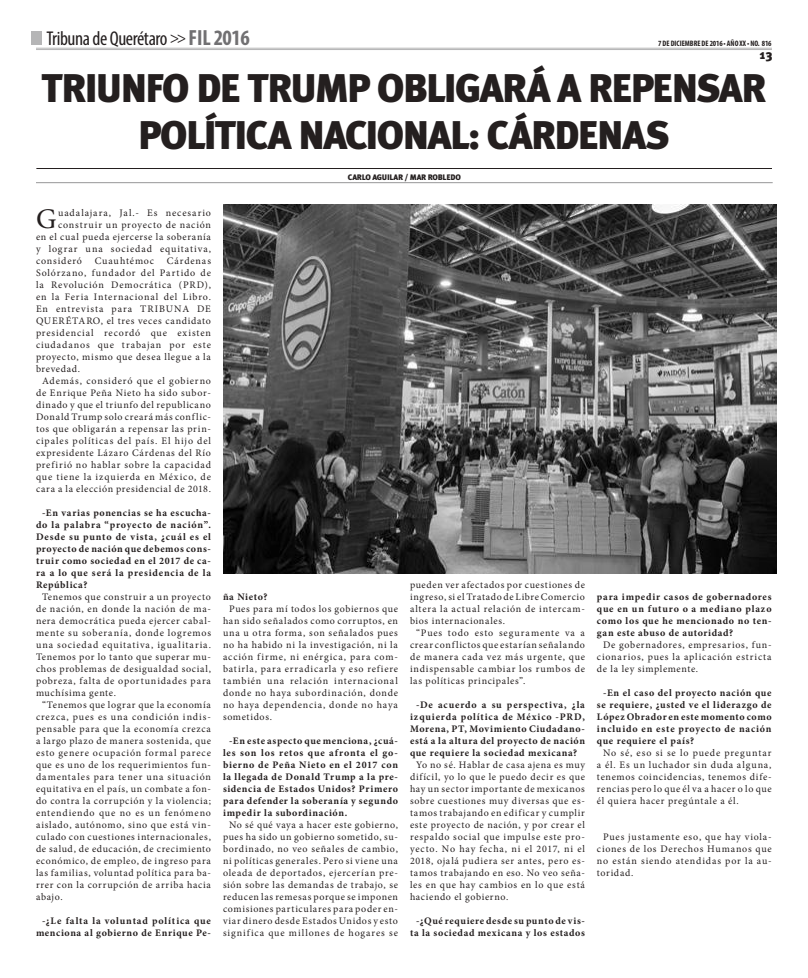
<style>
.page{position:relative;width:808px;height:978px;background:#fff}
.page>*{position:absolute;margin:0;border:0;box-sizing:border-box;transform-origin:0 0}
.t1{font:900 40px/47px "Meta Plus";letter-spacing:-.05em;color:#241f1f;text-align:center}
.t2{font:28.5px "Minion Pro";color:#241f1f}
.t3{font:condensed 20px "Myriad Pro";letter-spacing:-.02em;color:#241f1f}
.t4{font:900 12.9px "Meta Plus";color:#241f1f}
.t5{font:10px/12px "Minion Pro";letter-spacing:.07em;color:#241f1f;text-align:justify}
.t6{font:700 10px/12px "Minion Pro";letter-spacing:.065em;color:#241f1f;text-align:justify}
.t7{font:10px "Minion Pro";letter-spacing:.09em;color:#241f1f}
.t8{font:10px "Minion Pro";letter-spacing:.095em;color:#241f1f}
.t9{font:900 8px "Meta Plus Lining";letter-spacing:-.025em;color:#241f1f}
.t10{font:700 condensed 7.9px "Myriad Pro";color:#241f1f}
.s1{font-size:16px}
.s2{font-weight:700;font-size:22px;color:#717072}
</style>
<div class="page">
<div style="left:32px;top:31px;width:10px;height:14px;background:#b5b5b6"></div>
<hr style="left:36px;top:48px;width:736px;height:1px;background:#b5b5b6">
<hr style="left:36px;top:49px;width:736px;height:1px;background:#b5b5b6">
<hr style="left:36px;top:168px;width:736px;height:1px;background:#241f1f">
<hr style="left:36px;top:182px;width:737px;height:1px;background:#969698">
<img style="left:223px;top:204px;width:553px;height:369px">
<h3 class="t3" style="left:47px;top:26px;width:205px">Tribuna de Querétaro <span class="s1">&gt;&gt;</span> <span class="s2">FIL 2016</span></h3>
<h1 class="t1" style="left:42px;top:65px;width:726px">TRIUNFO DE TRUMP OBLIGARÁ A REPENSAR<br>POLÍTICA NACIONAL: CÁRDENAS</h1>
<p class="t10" style="left:658px;top:38px;width:115px">7 DE DICIEMBRE DE 2016 • AÑO XX • NO. 816</p>
<p class="t4" style="left:760px;top:47px;width:14px">13</p>
<h2 class="t2" style="left:36px;top:200px;width:22px">G</h2>
<p class="t8" style="left:58px;top:206px;width:154px">uadalajara, Jal.- Es necesario</p>
<p class="t5" style="left:58px;top:219px;width:154px">construir un proyecto de nación</p>
<p class="t5" style="left:36px;top:231px;width:176px">en el cual pueda ejercerse la soberanía</p>
<p class="t7" style="left:36px;top:242px;width:176px">y lograr una sociedad equitativa,</p>
<p class="t5" style="left:36px;top:255px;width:48px">consideró</p>
<p class="t5" style="left:95px;top:255px;width:61px">Cuauhtémoc</p>
<p class="t5" style="left:36px;top:255px;width:176px;text-indent:131px">Cárdenas Solórzano, fundador del Partido de la Revolución Democrática (PRD), en la Feria Internacional del Libro.<br>En entrevista para TRIBUNA DE QUERÉTARO, el tres veces candidato presidencial recordó que existen ciudadanos que trabajan por este proyecto, mismo que desea llegue a la brevedad.</p>
<p class="t5" style="left:36px;top:375px;width:177px;text-indent:6px">Además, consideró que el gobierno de Enrique Peña Nieto ha sido subor&shy;dinado y que el triunfo del republicano Donald Trump solo creará más conflic&shy;tos que obligarán a repensar las prin&shy;cipales políticas del país. El hijo del expresidente Lázaro Cárdenas del Río prefirió no hablar sobre la capacidad que tiene la izquierda en México, de cara a la elección presidencial de 2018.</p>
<p class="t6" style="left:36px;top:507px;width:176px;text-indent:6px">-En varias ponencias se ha escucha&shy;do la palabra “proyecto de nación”.<br>Desde su punto de vista, ¿cuál es el proyecto de nación que debemos cons&shy;truir como sociedad en el 2017 de ca&shy;ra a lo que será la presidencia de la República?</p>
<p class="t5" style="left:36px;top:591px;width:177px;text-indent:6px">Tenemos que construir a un proyecto de nación, en donde la nación de ma&shy;nera democrática pueda ejercer cabal&shy;mente su soberanía, donde logremos una sociedad equitativa, igualitaria.<br>Tenemos por lo tanto que superar mu&shy;chos problemas de desigualdad social, pobreza, falta de oportunidades para muchísima gente.</p>
<p class="t5" style="left:36px;top:699px;width:176px;text-indent:6px">“Tenemos que lograr que la economía crezca, pues es una condición indis&shy;pensable para que la economía crezca a largo plazo de manera sostenida, que esto genere ocupación formal parece que es uno de los requerimientos fun&shy;damentales para tener una situación equitativa en el país, un combate a fon&shy;do contra la corrupción y la violencia; entendiendo que no es un fenómeno aislado, autónomo, sino que está vin&shy;culado con cuestiones internacionales, de salud, de educación, de crecimiento económico, de empleo, de ingreso para las familias, voluntad política para ba&shy;rrer con la corrupción de arriba hacia abajo.</p>
<p class="t6" style="left:36px;top:915px;width:176px;text-align:center">-¿Le falta la voluntad política que menciona al gobierno de Enrique Pe-</p>
<p class="t9" style="left:348px;top:173px;width:114px">CARLO AGUILAR / MAR ROBLEDO</p>
<p class="t6" style="left:223px;top:591px;width:46px">ña Nieto?</p>
<p class="t5" style="left:223px;top:603px;width:176px;text-indent:6px">Pues para mí todos los gobiernos que han sido señalados como corruptos, en una u otra forma, son señalados pues no ha habido ni la investigación, ni la acción firme, ni enérgica, para com&shy;batirla, para erradicarla y eso refiere también una relación internacional donde no haya subordinación, donde no haya dependencia, donde no haya sometidos.</p>
<p class="t6" style="left:223px;top:735px;width:177px;text-indent:6px">-En este aspecto que menciona, ¿cuá&shy;les son los retos que afronta el go&shy;bierno de Peña Nieto en el 2017 con la llegada de Donald Trump a la pre&shy;sidencia de Estados Unidos? Primero para defender la soberanía y segundo impedir la subordinación.</p>
<p class="t5" style="left:223px;top:819px;width:176px;text-align:center">No sé qué vaya a hacer este gobierno, pues ha sido un gobierno sometido, su&shy;bordinado, no veo señales de cambio, ni políticas generales. Pero si viene una oleada de deportados, ejercerían pre&shy;sión sobre las demandas de trabajo, se reducen las remesas porque se imponen comisiones particulares para poder en&shy;viar dinero desde Estados Unidos y esto significa que millones de hogares se</p>
<p class="t5" style="left:410px;top:579px;width:176px">pueden ver afectados por cuestiones de ingreso, si el Tratado de Libre Comercio altera la actual relación de intercam&shy;bios internacionales.</p>
<p class="t5" style="left:410px;top:627px;width:177px;text-indent:6px">“Pues todo esto seguramente va a crear conflictos que estarían señalando de manera cada vez más urgente, que indispensable cambiar los rumbos de las políticas principales”.</p>
<p class="t6" style="left:410px;top:699px;width:176px;text-indent:6px">-De acuerdo a su perspectiva, ¿la izquierda política de México -PRD, Morena, PT, Movimiento Ciudadano&shy;está a la altura del proyecto de nación que requiere la sociedad mexicana?</p>
<p class="t5" style="left:410px;top:759px;width:176px;text-indent:6px">Yo no sé. Hablar de casa ajena es muy difícil, yo lo que le puedo decir es que hay un sector importante de mexicanos sobre cuestiones muy diversas que es&shy;tamos trabajando en edificar y cumplir este proyecto de nación, y por crear el respaldo social que impulse este pro&shy;yecto. No hay fecha, ni el 2017, ni el 2018, ojalá pudiera ser antes, pero es&shy;tamos trabajando en eso. No veo seña&shy;les en que hay cambios en lo que está haciendo el gobierno.</p>
<p class="t6" style="left:410px;top:915px;width:176px;text-align:right">-¿Qué requiere desde su punto de vis&shy;ta la sociedad mexicana y los estados</p>
<p class="t6" style="left:597px;top:591px;width:176px">para impedir casos de gobernadores que en un futuro o a mediano plazo como los que he mencionado no ten&shy;gan este abuso de autoridad?</p>
<p class="t5" style="left:597px;top:639px;width:176px;text-indent:6px">De gobernadores, empresarios, fun&shy;cionarios, pues la aplicación estricta de la ley simplemente.</p>
<p class="t6" style="left:597px;top:687px;width:176px;text-indent:6px">-En el caso del proyecto nación que se requiere, ¿usted ve el liderazgo de López Obrador en este momento como incluido en este proyecto de nación que requiere el país?</p>
<p class="t5" style="left:597px;top:747px;width:176px;text-indent:6px">No sé, eso si se lo puede preguntar a él. Es un luchador sin duda alguna, tenemos coincidencias, tenemos dife&shy;rencias pero lo que él va a hacer o lo que él quiera hacer pregúntale a él.</p>
<p class="t5" style="left:597px;top:831px;width:176px;text-indent:6px">Pues justamente eso, que hay viola&shy;ciones de los Derechos Humanos que no están siendo atendidas por la au&shy;toridad.</p>
</div>
